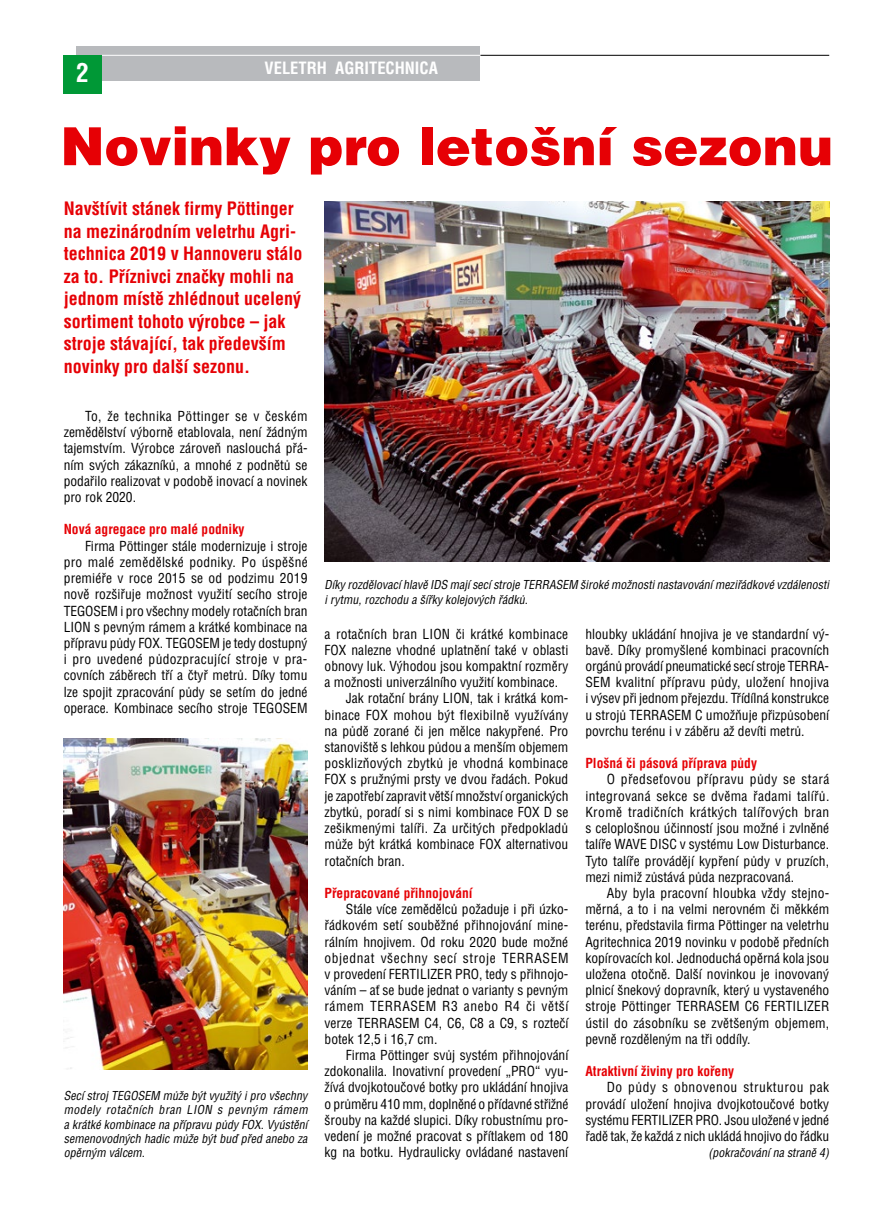
<style>
.page{position:relative;width:893px;height:1221px;background:#fff}
.page>*{position:absolute;margin:0;border:0;box-sizing:border-box;transform-origin:0 0}
.t1{font:900 52.5px "Switzerland";color:#e60005}
.t2{font:700 25.5px "Switzerland Condensed";color:#fff}
.t3{font:700 18px/22.5px "Switzerland Condensed";color:#e60005}
.t4{font:700 16.5px "Switzerland Condensed";color:#fff}
.t5{font:13.5px/16.2px "Switzerland Condensed";color:#000;text-align:justify}
.t6{font:700 13.5px "Switzerland Condensed";color:#e60005}
.t7{font:13.5px "Switzerland Condensed";letter-spacing:.02em;color:#000}
.t8{font:italic 12px/14.4px "Switzerland Condensed";color:#000;text-align:justify}
</style>
<div class="page">
<div style="left:76px;top:46px;width:404px;height:34px;background:#b8babd"></div>
<div style="left:64px;top:55px;width:38px;height:38px;background:#009836"></div>
<hr style="left:102px;top:55px;width:378px;height:1px;background:#fff">
<hr style="left:480px;top:55px;width:349px;height:1px;background:#000">
<img style="left:325px;top:201px;width:504px;height:360px">
<img style="left:64px;top:738px;width:244px;height:331px">
<h2 class="t2" style="left:76px;top:58px;width:14px">2</h2>
<p class="t4" style="left:265px;top:58px;width:175px">VELETRH AGRITECHNICA</p>
<h1 class="t1" style="left:61px;top:115px;width:774px">Novinky pro letošní sezonu</h1>
<p class="t3" style="left:64px;top:197px;width:240px">Navštívit stánek firmy Pöttinger na mezinárodním veletrhu Agri&shy;technica 2019 v Hannoveru stálo za to. Příznivci značky mohli na jednom místě zhlédnout ucelený sortiment tohoto výrobce – jak stroje stávající, tak především novinky pro další sezonu.</p>
<p class="t5" style="left:64px;top:408px;width:245px;text-indent:21px">To, že technika Pöttinger se v českém zemědělství výborně etablovala, není žádným tajemstvím. Výrobce zároveň naslouchá přá&shy;ním svých zákazníků, a mnohé z podnětů se podařilo realizovat v podobě inovací a novinek pro rok 2020.</p>
<p class="t6" style="left:64px;top:521px;width:182px">Nová agregace pro malé podniky</p>
<p class="t5" style="left:64px;top:537px;width:245px;text-indent:21px">Firma Pöttinger stále modernizuje i stroje pro malé zemědělské podniky. Po úspěšné premiéře v roce 2015 se od podzimu 2019 nově rozšiřuje možnost využití secího stroje TEGOSEM i pro všechny modely rotačních bran LION s pevným rámem a krátké kombinace na přípravu půdy FOX. TEGOSEM je tedy dostupný i pro uvedené půdozpracující stroje v pra&shy;covních záběrech tří a čtyř metrů. Díky tomu lze spojit zpracování půdy se setím do jedné operace. Kombinace secího stroje TEGOSEM</p>
<p class="t8" style="left:64px;top:1088px;width:245px">Secí stroj TEGOSEM může být využitý i pro všechny modely rotačních bran LION s pevným rámem a krátké kombinace na přípravu půdy FOX. Vyústění semenovodných hadic může být buď před anebo za opěrným válcem.</p>
<p class="t8" style="left:325px;top:577px;width:506px">Díky rozdělovací hlavě IDS mají secí stroje TERRASEM široké možnosti nastavování meziřádkové vzdálenosti i rytmu, rozchodu a šířky kolejových řádků.</p>
<p class="t5" style="left:325px;top:625px;width:245px">a rotačních bran LION či krátké kombinace</p>
<p class="t5" style="left:325px;top:641px;width:245px">FOX nalezne vhodné uplatnění také v oblasti</p>
<p class="t5" style="left:325px;top:658px;width:245px">obnovy luk. Výhodou jsou kompaktní rozměry</p>
<p class="t5" style="left:325px;top:674px;width:235px">a možnosti univerzálního využití kombinace.</p>
<p class="t5" style="left:346px;top:690px;width:224px">Jak rotační brány LION, tak i krátká kom-</p>
<p class="t7" style="left:325px;top:706px;width:245px">binace FOX mohou být flexibilně využívány</p>
<p class="t5" style="left:325px;top:722px;width:245px">na půdě zorané či jen mělce nakypřené. Pro</p>
<p class="t5" style="left:325px;top:739px;width:245px">stanoviště s lehkou půdou a menším objemem</p>
<p class="t5" style="left:325px;top:755px;width:245px">posklizňových zbytků je vhodná kombinace</p>
<p class="t5" style="left:325px;top:771px;width:245px">FOX s pružnými prsty ve dvou řadách. Pokud</p>
<p class="t5" style="left:325px;top:787px;width:245px">je zapotřebí zapravit větší množství organických</p>
<p class="t5" style="left:325px;top:803px;width:245px">zbytků, poradí si s nimi kombinace FOX D se</p>
<p class="t5" style="left:325px;top:820px;width:245px">zešikmenými talíři. Za určitých předpokladů</p>
<p class="t5" style="left:325px;top:836px;width:245px">může být krátká kombinace FOX alternativou</p>
<p class="t5" style="left:325px;top:852px;width:82px">rotačních bran.</p>
<p class="t6" style="left:325px;top:884px;width:150px">Přepracované přihnojování</p>
<p class="t5" style="left:325px;top:901px;width:245px;text-indent:21px">Stále více zemědělců požaduje i při úzko&shy;řádkovém setí souběžné přihnojování mine&shy;rálním hnojivem. Od roku 2020 bude možné objednat všechny secí stroje TERRASEM v provedení FERTILIZER PRO, tedy s přihnojo&shy;váním – ať se bude jednat o varianty s pevným rámem TERRASEM R3 anebo R4 či větší verze TERRASEM C4, C6, C8 a C9, s roztečí botek 12,5 i 16,7 cm.</p>
<p class="t5" style="left:325px;top:1046px;width:245px;text-indent:21px">Firma Pöttinger svůj systém přihnojování zdokonalila. Inovativní provedení „PRO“ vyu&shy;žívá dvojkotoučové botky pro ukládání hnojiva o průměru 410 mm, doplněné o přídavné střižné šrouby na každé slupici. Díky robustnímu pro&shy;vedení je možné pracovat s přítlakem od 180 kg na botku. Hydraulicky ovládané nastavení</p>
<p class="t5" style="left:585px;top:625px;width:245px">hloubky ukládání hnojiva je ve standardní vý&shy;bavě. Díky promyšlené kombinaci pracovních orgánů provádí pneumatické secí stroje TERRA-SEM kvalitní přípravu půdy, uložení hnojiva i výsev při jednom přejezdu. Třídílná konstrukce u strojů TERRASEM C umožňuje přizpůsobení povrchu terénu i v záběru až devíti metrů.</p>
<p class="t6" style="left:585px;top:755px;width:173px">Plošná či pásová příprava půdy</p>
<p class="t5" style="left:585px;top:771px;width:245px;text-indent:21px">O předseťovou přípravu půdy se stará integrovaná sekce se dvěma řadami talířů.<br>Kromě tradičních krátkých talířových bran s celoplošnou účinností jsou možné i zvlněné talíře WAVE DISC v systému Low Disturbance.<br>Tyto talíře provádějí kypření půdy v pruzích, mezi nimiž zůstává půda nezpracovaná.</p>
<p class="t5" style="left:585px;top:884px;width:245px;text-indent:21px">Aby byla pracovní hloubka vždy stejno&shy;měrná, a to i na velmi nerovném či měkkém terénu, představila firma Pöttinger na veletrhu Agritechnica 2019 novinku v podobě předních kopírovacích kol. Jednoduchá opěrná kola jsou uložena otočně. Další novinkou je inovovaný plnicí šnekový dopravník, který u vystaveného stroje Pöttinger TERRASEM C6 FERTILIZER ústil do zásobníku se zvětšeným objemem, pevně rozděleným na tři oddíly.</p>
<p class="t6" style="left:585px;top:1063px;width:150px">Atraktivní živiny pro kořeny</p>
<p class="t5" style="left:585px;top:1079px;width:245px;text-indent:21px">Do půdy s obnovenou strukturou pak provádí uložení hnojiva dvojkotoučové botky systému FERTILIZER PRO. Jsou uložené v jedné řadě tak, že každá z nich ukládá hnojivo do řádku</p>
<p class="t8" style="left:708px;top:1145px;width:122px">(pokračování na straně 4)</p>
</div>
